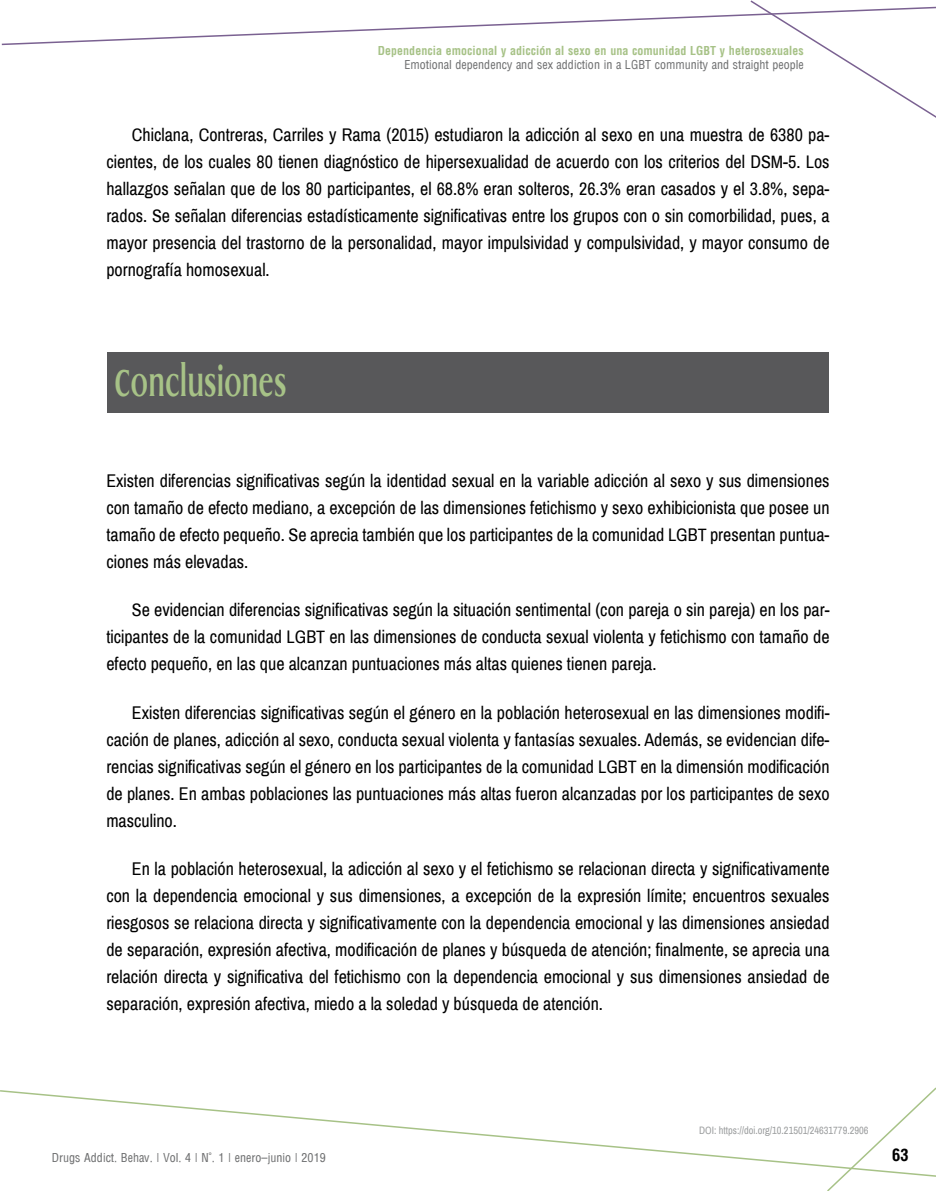
<style>
.page{position:relative;width:936px;height:1191px;background:#fff}
.page>*{position:absolute;margin:0;border:0;box-sizing:border-box;transform-origin:0 0}
.t1{font:700 37.5px "Griffon Condensed";letter-spacing:.02em;color:#a7c287}
.t2{font:18px/27px "Archivo Narrow";color:#000;text-align:justify}
.t3{font:700 condensed 16.5px "Arena";color:#000}
.t4{font:12px "Arena Condensed";color:#707172}
.t5{font:700 condensed 12px "Arena";color:#a7c287}
.t6{font:10.5px "Archivo Narrow";color:#9c9e9f}
</style>
<div class="page">
<svg style="left:1px;top:0;width:934px;height:117px"></svg>
<svg style="left:0;top:1090px;width:825px;height:77px"></svg>
<svg style="left:825px;top:1088px;width:110px;height:103px"></svg>
<div style="left:107px;top:352px;width:721px;height:61px;background:#58585a"></div>
<p class="t5" style="left:378px;top:44px;width:427px">Dependencia emocional y adicción al sexo en una comunidad LGBT y heterosexuales</p>
<p class="t4" style="left:404px;top:58px;width:401px">Emotional dependency and sex addiction in a LGBT community and straight people</p>
<p class="t2" style="left:106px;top:121px;width:724px;text-indent:26px">Chiclana, Contreras, Carriles y Rama (2015) estudiaron la adicción al sexo en una muestra de 6380 pa&shy;cientes, de los cuales 80 tienen diagnóstico de hipersexualidad de acuerdo con los criterios del DSM-5. Los hallazgos señalan que de los 80 participantes, el 68.8% eran solteros, 26.3% eran casados y el 3.8%, sepa&shy;rados. Se señalan diferencias estadísticamente significativas entre los grupos con o sin comorbilidad, pues, a mayor presencia del trastorno de la personalidad, mayor impulsividad y compulsividad, y mayor consumo de pornografía homosexual.</p>
<h1 class="t1" style="left:115px;top:357px;width:173px">Conclusiones</h1>
<p class="t2" style="left:106px;top:467px;width:724px">Existen diferencias significativas según la identidad sexual en la variable adicción al sexo y sus dimensiones con tamaño de efecto mediano, a excepción de las dimensiones fetichismo y sexo exhibicionista que posee un tamaño de efecto pequeño. Se aprecia también que los participantes de la comunidad LGBT presentan puntua&shy;ciones más elevadas.</p>
<p class="t2" style="left:106px;top:597px;width:724px;text-indent:26px">Se evidencian diferencias significativas según la situación sentimental (con pareja o sin pareja) en los par&shy;ticipantes de la comunidad LGBT en las dimensiones de conducta sexual violenta y fetichismo con tamaño de efecto pequeño, en las que alcanzan puntuaciones más altas quienes tienen pareja.</p>
<p class="t2" style="left:106px;top:699px;width:724px;text-indent:26px">Existen diferencias significativas según el género en la población heterosexual en las dimensiones modifi&shy;cación de planes, adicción al sexo, conducta sexual violenta y fantasías sexuales. Además, se evidencian dife&shy;rencias significativas según el género en los participantes de la comunidad LGBT en la dimensión modificación de planes. En ambas poblaciones las puntuaciones más altas fueron alcanzadas por los participantes de sexo masculino.</p>
<p class="t2" style="left:106px;top:855px;width:724px;text-indent:26px">En la población heterosexual, la adicción al sexo y el fetichismo se relacionan directa y significativamente con la dependencia emocional y sus dimensiones, a excepción de la expresión límite; encuentros sexuales riesgosos se relaciona directa y significativamente con la dependencia emocional y las dimensiones ansiedad de separación, expresión afectiva, modificación de planes y búsqueda de atención; finalmente, se aprecia una relación directa y significativa del fetichismo con la dependencia emocional y sus dimensiones ansiedad de separación, expresión afectiva, miedo a la soledad y búsqueda de atención.</p>
<p class="t6" style="left:699px;top:1123px;width:171px">DOI: https://doi.org/10.21501/24631779.2906</p>
<p class="t4" style="left:52px;top:1150px;width:275px">Drugs Addict. Behav. | Vol. 4 | N°. 1 | enero–junio | 2019</p>
<p class="t3" style="left:892px;top:1145px;width:18px">63</p>
</div>
